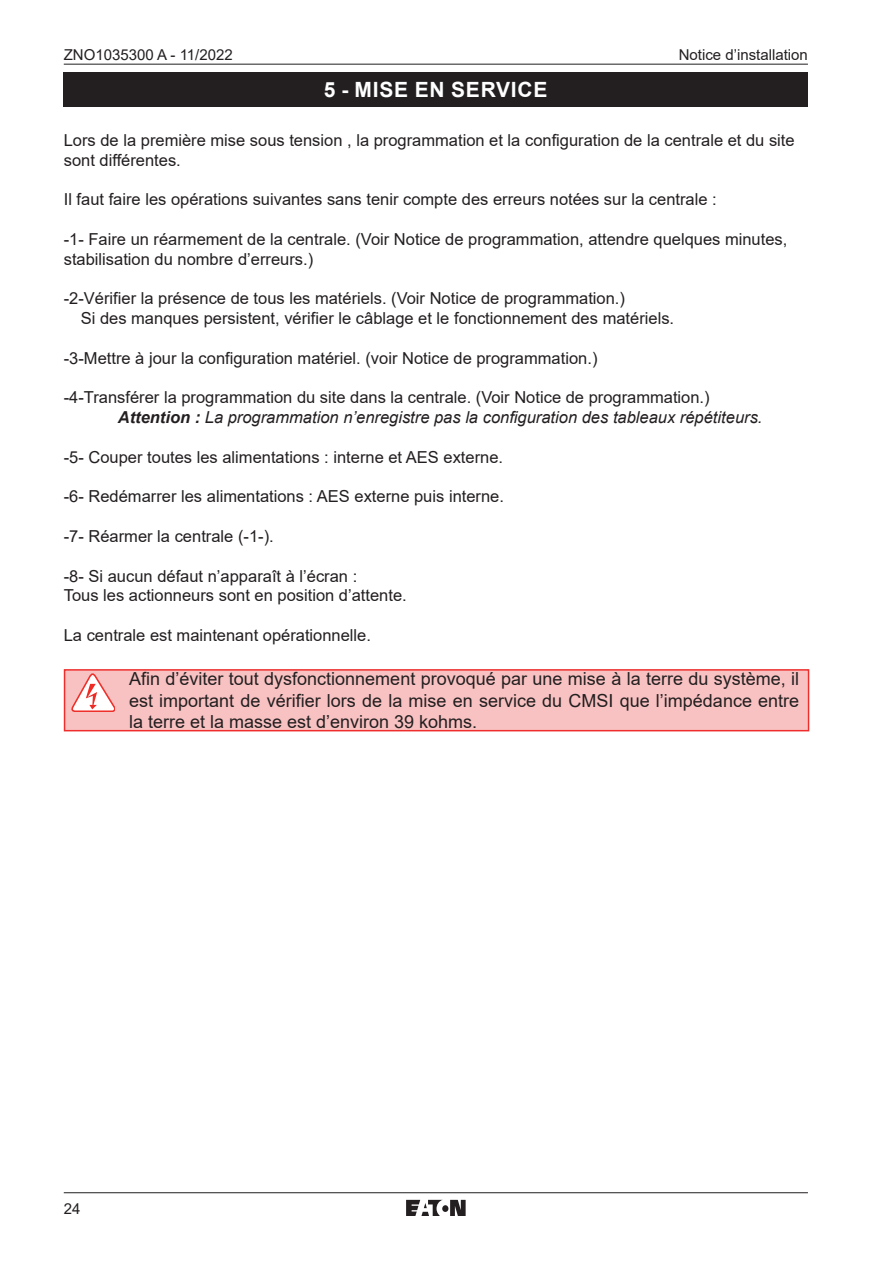
<style>
.page{position:relative;width:893px;height:1263px;background:#fff}
.page>*{position:absolute;margin:0;border:0;box-sizing:border-box;transform-origin:0 0}
.t1{font:700 21px "Arial";letter-spacing:.035em;color:#fff}
.t2{font:18px/21.6px "Arial";color:#231f20;text-align:justify}
.t3{font:16.5px/19.8px "Arial";color:#231f20}
.t4{font:15px "Arial";color:#231f20}
.s1{font-weight:700;font-style:italic}
.s2{font-style:italic}
</style>
<div class="page">
<hr style="left:64px;top:64px;width:744px;height:1px;background:#231f20">
<hr style="left:64px;top:1192px;width:744px;height:1px;background:#231f20">
<svg style="left:406px;top:1200px;width:60px;height:15px"></svg>
<div style="left:64px;top:72px;width:744px;height:34px;background:#231f20"></div>
<div style="left:65px;top:670px;width:743px;height:61px;background:#f9c2c2"></div>
<div style="left:64px;top:669px;width:745px;height:62px;border:2px solid #ee2d2d"></div>
<svg style="left:71px;top:673px;width:44px;height:38px"></svg>
<p class="t4" style="left:64px;top:44px;width:171px">ZNO1035300 A - 11/2022</p>
<p class="t4" style="left:679px;top:44px;width:131px">Notice d’installation</p>
<p class="t1" style="left:324px;top:75px;width:225px">5 - MISE EN SERVICE</p>
<p class="t3" style="left:64px;top:130px;width:732px">Lors de la première mise sous tension , la programmation et la configuration de la centrale et du site sont différentes.</p>
<p class="t3" style="left:64px;top:190px;width:654px">Il faut faire les opérations suivantes sans tenir compte des erreurs notées sur la centrale :</p>
<p class="t3" style="left:64px;top:229px;width:725px">-1- Faire un réarmement de la centrale. (Voir Notice de programmation, attendre quelques minutes, stabilisation du nombre d’erreurs.)</p>
<p class="t3" style="left:81px;top:289px;width:595px;text-indent:-17px">-2-Vérifier la présence de tous les matériels. (Voir Notice de programmation.)<br>Si des manques persistent, vérifier le câblage et le fonctionnement des matériels.</p>
<p class="t3" style="left:64px;top:348px;width:535px">-3-Mettre à jour la configuration matériel. (voir Notice de programmation.)</p>
<p class="t3" style="left:118px;top:388px;width:646px;text-indent:-54px">-4-Transférer la programmation du site dans la centrale. (Voir Notice de programmation.)<br><span class="s1">Attention :</span> <span class="s2">La programmation n’enregistre pas la configuration des tableaux répétiteurs.</span></p>
<p class="t3" style="left:64px;top:447px;width:441px">-5- Couper toutes les alimentations : interne et AES externe.</p>
<p class="t3" style="left:64px;top:487px;width:442px">-6- Redémarrer les alimentations : AES externe puis interne.</p>
<p class="t3" style="left:64px;top:526px;width:211px">-7- Réarmer la centrale (-1-).</p>
<p class="t3" style="left:64px;top:566px;width:345px">-8- Si aucun défaut n’apparaît à l’écran :<br>Tous les actionneurs sont en position d’attente.</p>
<p class="t3" style="left:64px;top:625px;width:309px">La centrale est maintenant opérationnelle.</p>
<p class="t2" style="left:129px;top:668px;width:672px">Afin d’éviter tout dysfonctionnement provoqué par une mise à la terre du système, il est important de vérifier lors de la mise en service du CMSI que l’impédance entre la terre et la masse est d’environ 39 kohms.</p>
<p class="t4" style="left:64px;top:1199px;width:18px">24</p>
</div>
